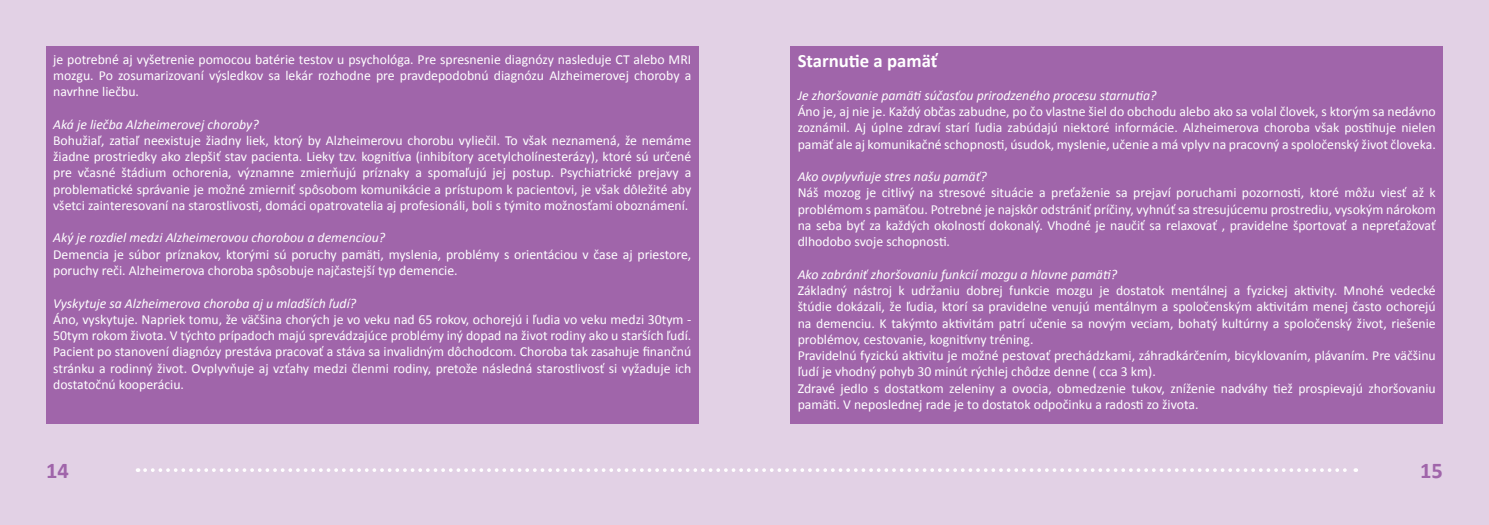
<style>
.page{position:relative;width:1489px;height:525px;background:#fff}
.page>*{position:absolute;margin:0;border:0;box-sizing:border-box;transform-origin:0 0}
.t1{font:700 22.5px "Calibri";color:#a065aa}
.t2{font:700 18.75px "Calibri";color:#fff}
.t3{font:13.75px/16.2px "Calibri";color:#fff;text-align:justify}
.t4{font:italic 13.75px "Calibri";color:#fff}
</style>
<div class="page">
<div style="left:0;top:0;width:1488px;height:524px;background:#e2d1e5"></div>
<div style="left:46px;top:46px;width:652px;height:377px;background:#a065aa"></div>
<div style="left:790px;top:46px;width:652px;height:377px;background:#a065aa"></div>
<svg style="left:145px;top:468px;width:1211px;height:3px"></svg>
<p class="t3" style="left:53px;top:50px;width:639px">je potrebné aj vyšetrenie pomocou batérie testov u psychológa. Pre spresnenie diagnózy nasleduje CT alebo MRI mozgu. Po zosumarizovaní výsledkov sa lekár rozhodne pre pravdepodobnú diagnózu Alzheimerovej choroby a navrhne liečbu.</p>
<p class="t4" style="left:53px;top:115px;width:207px">Aká je liečba Alzheimerovej choroby?</p>
<p class="t3" style="left:53px;top:131px;width:639px">Bohužiaľ, zatiaľ neexistuje žiadny liek, ktorý by Alzheimerovu chorobu vyliečil. To však neznamená, že nemáme žiadne prostriedky ako zlepšiť stav pacienta. Lieky tzv. kognitíva (inhibítory acetylcholínesterázy), ktoré sú určené pre včasné štádium ochorenia, významne zmierňujú príznaky a spomaľujú jej postup. Psychiatrické prejavy a problematické správanie je možné zmierniť spôsobom komunikácie a prístupom k pacientovi, je však dôležité aby všetci zainteresovaní na starostlivosti, domáci opatrovatelia aj profesionáli, boli s týmito možnosťami oboznámení.</p>
<p class="t4" style="left:53px;top:229px;width:333px">Aký je rozdiel medzi Alzheimerovou chorobou a demenciou?</p>
<p class="t3" style="left:53px;top:245px;width:639px">Demencia je súbor príznakov, ktorými sú poruchy pamäti, myslenia, problémy s orientáciou v čase aj priestore, poruchy reči. Alzheimerova choroba spôsobuje najčastejší typ demencie.</p>
<p class="t4" style="left:53px;top:294px;width:304px">Vyskytuje sa Alzheimerova choroba aj u mladších ľudí?</p>
<p class="t3" style="left:53px;top:310px;width:639px">Áno, vyskytuje. Napriek tomu, že väčšina chorých je vo veku nad 65 rokov, ochorejú i ľudia vo veku medzi 30tym - 50tym rokom života. V týchto prípadoch majú sprevádzajúce problémy iný dopad na život rodiny ako u starších ľudí.<br>Pacient po stanovení diagnózy prestáva pracovať a stáva sa invalidným dôchodcom. Choroba tak zasahuje finančnú stránku a rodinný život. Ovplyvňuje aj vzťahy medzi členmi rodiny, pretože následná starostlivosť si vyžaduje ich dostatočnú kooperáciu.</p>
<p class="t2" style="left:797px;top:49px;width:141px">Starnutie a pamäť</p>
<p class="t4" style="left:797px;top:87px;width:360px">Je zhoršovanie pamäti súčasťou prirodzeného procesu starnutia?</p>
<p class="t3" style="left:797px;top:103px;width:639px">Áno je, aj nie je. Každý občas zabudne, po čo vlastne šiel do obchodu alebo ako sa volal človek, s ktorým sa nedávno zoznámil. Aj úplne zdraví starí ľudia zabúdajú niektoré informácie. Alzheimerova choroba však postihuje nielen pamäť ale aj komunikačné schopnosti, úsudok, myslenie, učenie a má vplyv na pracovný a spoločenský život človeka.</p>
<p class="t4" style="left:797px;top:168px;width:191px">Ako ovplyvňuje stres našu pamäť?</p>
<p class="t3" style="left:797px;top:184px;width:639px">Náš mozog je citlivý na stresové situácie a preťaženie sa prejaví poruchami pozornosti, ktoré môžu viesť až k problémom s pamäťou. Potrebné je najskôr odstrániť príčiny, vyhnúť sa stresujúcemu prostrediu, vysokým nárokom na seba byť za každých okolností dokonalý. Vhodné je naučiť sa relaxovať , pravidelne športovať a nepreťažovať dlhodobo svoje schopnosti.</p>
<p class="t4" style="left:797px;top:265px;width:321px">Ako zabrániť zhoršovaniu funkcií mozgu a hlavne pamäti?</p>
<p class="t3" style="left:797px;top:281px;width:639px">Základný nástroj k udržaniu dobrej funkcie mozgu je dostatok mentálnej a fyzickej aktivity. Mnohé vedecké štúdie dokázali, že ľudia, ktorí sa pravidelne venujú mentálnym a spoločenským aktivitám menej často ochorejú na demenciu. K takýmto aktivitám patrí učenie sa novým veciam, bohatý kultúrny a spoločenský život, riešenie problémov, cestovanie, kognitívny tréning.</p>
<p class="t3" style="left:797px;top:346px;width:639px">Pravidelnú fyzickú aktivitu je možné pestovať prechádzkami, záhradkárčením, bicyklovaním, plávaním. Pre väčšinu ľudí je vhodný pohyb 30 minút rýchlej chôdze denne ( cca 3 km).</p>
<p class="t3" style="left:797px;top:379px;width:639px">Zdravé jedlo s dostatkom zeleniny a ovocia, obmedzenie tukov, zníženie nadváhy tiež prospievajú zhoršovaniu pamäti. V neposlednej rade je to dostatok odpočinku a radosti zo života.</p>
<h1 class="t1" style="left:46px;top:457px;width:24px">14</h1>
<h1 class="t1" style="left:1419px;top:457px;width:24px">15</h1>
</div>
